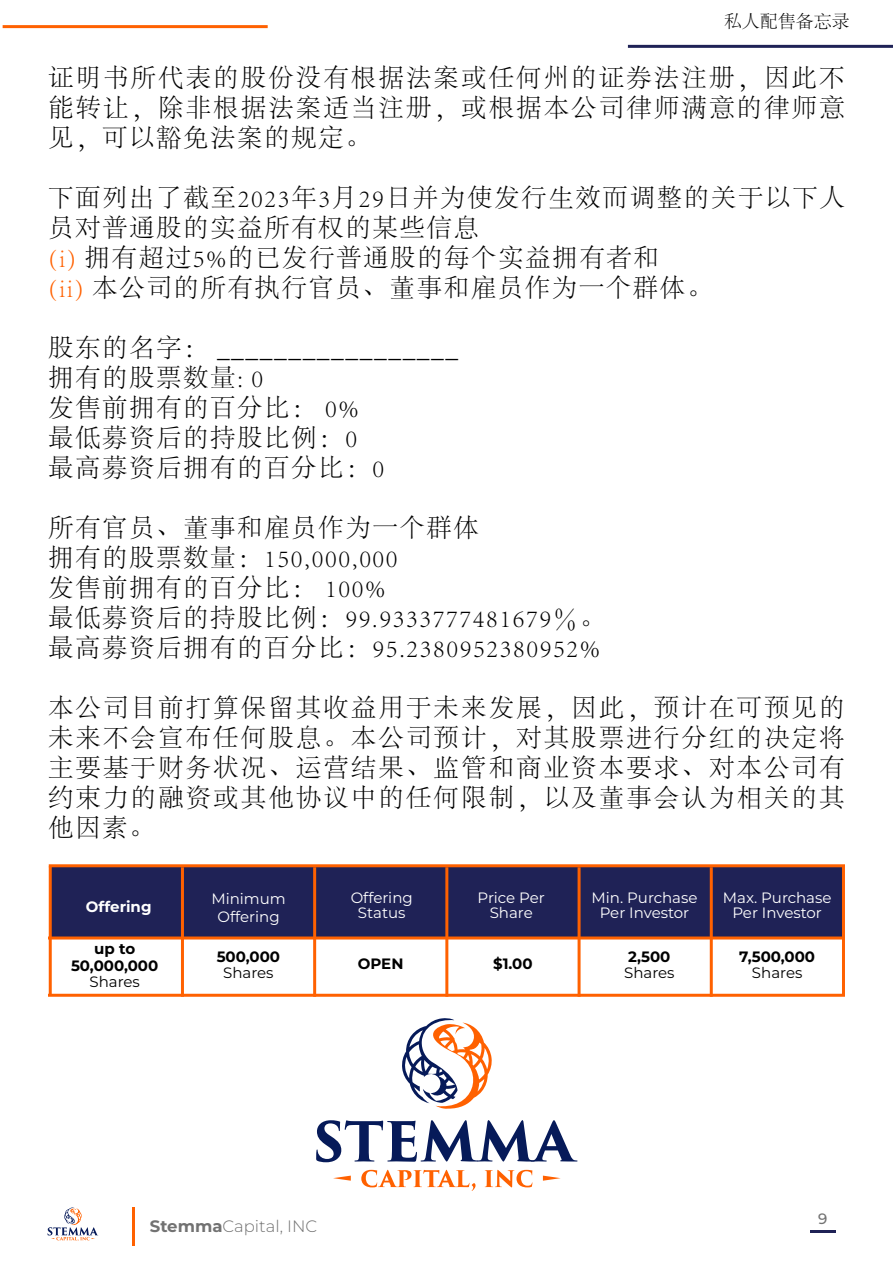
<style>
.page{position:relative;width:893px;height:1263px;background:#fff}
.page>*{position:absolute;margin:0;border:0;box-sizing:border-box;transform-origin:0 0}
.t1{font:300 25.5px/30px "Adobe Song Std";letter-spacing:.06em;color:#000}
.t2{font:300 18px "Adobe Song Std";color:#000}
.t3{font:300 16.5px "Montserrat";color:#727272}
.t4{font:15px/15px "Montserrat";color:#fff;text-align:center}
.t5{font:700 15px/16.5px "Montserrat";color:#000;text-align:center}
.t6{font:15px "Montserrat";color:#000}
.t7{font:700 15px "Montserrat";color:#fff}
.t8{font:500 15px "Montserrat";color:#727272}
.s1{color:#ff6100}
.s2{font-weight:700}
</style>
<div class="page">
<hr style="left:810px;top:1231px;width:26px;height:2px;background:#1f2256">
<hr style="left:3px;top:25px;width:265px;height:3px;background:#ff6100">
<hr style="left:133px;top:1207px;width:2px;height:39px;background:#ff6100">
<hr style="left:628px;top:45px;width:265px;height:3px;background:#1f2256">
<svg style="left:48px;top:1207px;width:50px;height:34px"></svg>
<div style="left:51px;top:866px;width:791px;height:71px;background:#1f2256"></div>
<hr style="left:49px;top:864px;width:796px;height:3px;background:#ff6100">
<hr style="left:49px;top:866px;width:3px;height:130px;background:#ff6100">
<hr style="left:181px;top:867px;width:3px;height:130px;background:#ff6100">
<hr style="left:313px;top:867px;width:3px;height:130px;background:#ff6100">
<hr style="left:445px;top:867px;width:3px;height:130px;background:#ff6100">
<hr style="left:578px;top:867px;width:3px;height:130px;background:#ff6100">
<hr style="left:710px;top:867px;width:3px;height:130px;background:#ff6100">
<hr style="left:842px;top:866px;width:3px;height:129px;background:#ff6100">
<hr style="left:48px;top:936px;width:797px;height:3px;background:#ff6100">
<hr style="left:48px;top:994px;width:797px;height:3px;background:#ff6100">
<svg style="left:316px;top:1120px;width:262px;height:42px"></svg>
<svg style="left:361px;top:1170px;width:114px;height:21px"></svg>
<svg style="left:485px;top:1170px;width:47px;height:17px"></svg>
<svg style="left:333px;top:1175px;width:18px;height:6px"></svg>
<svg style="left:543px;top:1175px;width:18px;height:6px"></svg>
<svg style="left:402px;top:1018px;width:90px;height:91px"></svg>
<p class="t2" style="left:724px;top:11px;width:127px">私人配售备忘录</p>
<p class="t1" style="left:48px;top:63px;width:798px;text-align:justify">证明书所代表的股份没有根据法案或任何州的证券法注册，因此不能转让，除非根据法案适当注册，或根据本公司律师满意的律师意见，可以豁免法案的规定。</p>
<p class="t1" style="left:48px;top:183px;width:798px">下面列出了截至2023年3月29日并为使发行生效而调整的关于以下人员对普通股的实益所有权的某些信息<br><span class="s1">(i)</span> 拥有超过5%的已发行普通股的每个实益拥有者和<br><span class="s1">(ii)</span> 本公司的所有执行官员、董事和雇员作为一个群体。</p>
<p class="t1" style="left:48px;top:333px;width:412px">股东的名字： _________________拥有的股票数量: 0<br>发售前拥有的百分比： 0%<br>最低募资后的持股比例：0<br>最高募资后拥有的百分比：0</p>
<p class="t1" style="left:48px;top:513px;width:559px">所有官员、董事和雇员作为一个群体<br>拥有的股票数量：150,000,000<br>发售前拥有的百分比： 100%<br>最低募资后的持股比例：99.9333777481679％。最高募资后拥有的百分比：95.2380952380952%</p>
<p class="t1" style="left:48px;top:693px;width:798px;text-align:justify">本公司目前打算保留其收益用于未来发展，因此，预计在可预见的未来不会宣布任何股息。本公司预计，对其股票进行分红的决定将主要基于财务状况、运营结果、监管和商业资本要求、对本公司有约束力的融资或其他协议中的任何限制，以及董事会认为相关的其他因素。</p>
<p class="t7" style="left:86px;top:896px;width:67px">Offering</p>
<p class="t4" style="left:211px;top:890px;width:76px;line-height:18px">Minimum<br>Offering</p>
<p class="t5" style="left:71px;top:940px;width:89px">up to<br>50,000,000</p>
<p class="t6" style="left:89px;top:972px;width:52px">Shares</p>
<p class="t5" style="left:217px;top:948px;width:65px">500,000</p>
<p class="t6" style="left:223px;top:963px;width:52px">Shares</p>
<p class="t4" style="left:351px;top:890px;width:64px">Offering<br>Status</p>
<p class="t4" style="left:478px;top:890px;width:69px">Price Per<br>Share</p>
<p class="t4" style="left:591px;top:890px;width:107px">Min. Purchase<br>Per Investor</p>
<p class="t4" style="left:723px;top:890px;width:110px">Max. Purchase<br>Per Investor</p>
<p class="t5" style="left:358px;top:955px;width:47px">OPEN</p>
<p class="t5" style="left:493px;top:955px;width:41px">$1.00</p>
<p class="t5" style="left:739px;top:948px;width:77px">7,500,000</p>
<p class="t6" style="left:752px;top:963px;width:52px">Shares</p>
<p class="t5" style="left:628px;top:948px;width:44px">2,500</p>
<p class="t6" style="left:624px;top:963px;width:52px">Shares</p>
<p class="t3" style="left:150px;top:1215px;width:169px"><span class="s2">Stemma</span>Capital, INC</p>
<p class="t8" style="left:818px;top:1209px;width:11px">9</p>
</div>
